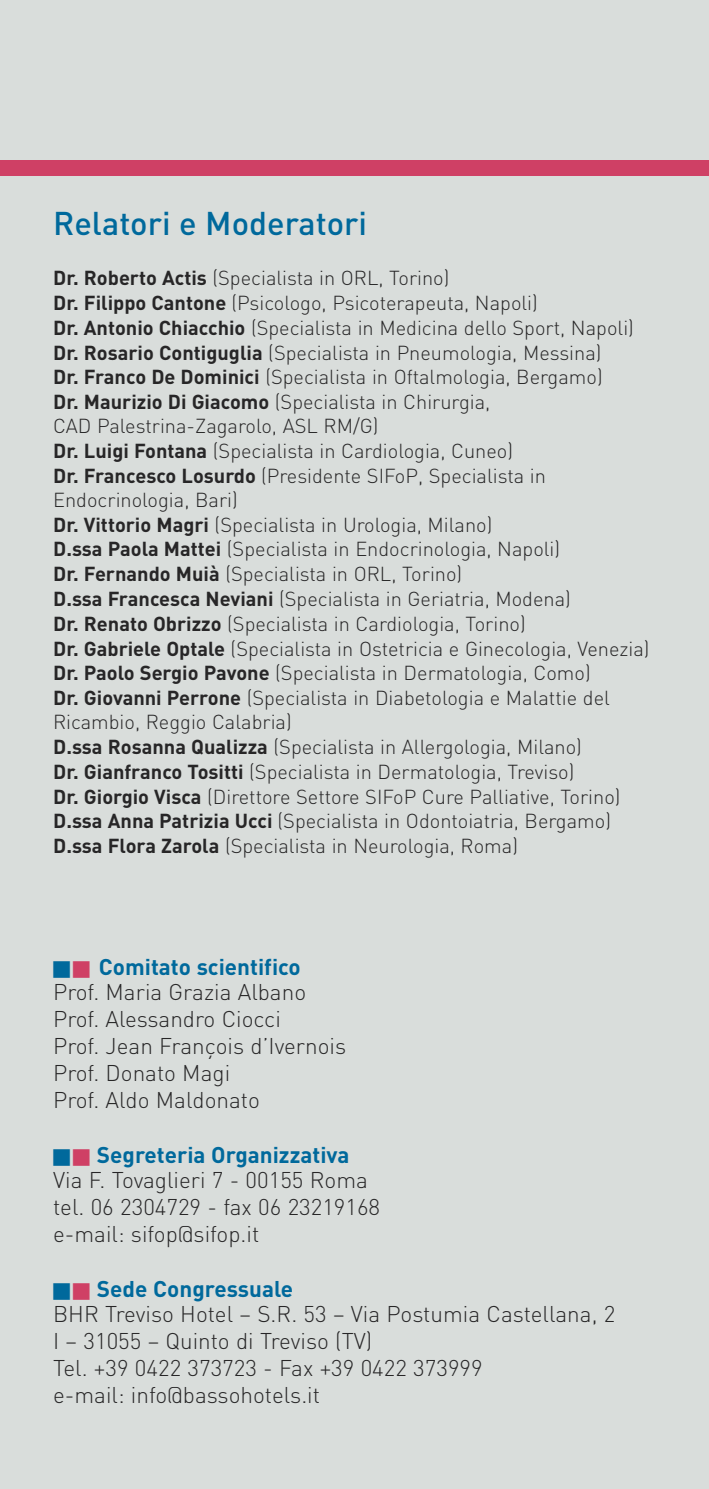
<style>
.page{position:relative;width:709px;height:1489px;background:#fff}
.page>*{position:absolute;margin:0;border:0;box-sizing:border-box;transform-origin:0 0}
.t1{font:500 32.5px "DIN";color:#00699c}
.t2{font:300 22.5px/26.5px "DIN";color:#272627}
.t3{font:300 20px/24.8px "DIN";color:#272627}
.s1{font-weight:700}
.s2{color:#00699c}
.s3{color:#cf4065}
.s4{font-weight:700;color:#00699c}
</style>
<div class="page">
<div style="left:0;top:0;width:709px;height:1488px;background:#d9dddb"></div>
<div style="left:0;top:160px;width:709px;height:15px;background:#cf4065"></div>
<h1 class="t1" style="left:53px;top:205px;width:315px">Relatori e Moderatori</h1>
<p class="t3" style="left:53px;top:266px;width:598px"><span class="s1">Dr. Roberto Actis</span> (Specialista in ORL, Torino)<br><span class="s1">Dr. Filippo Cantone</span> (Psicologo, Psicoterapeuta, Napoli)<br><span class="s1">Dr. Antonio Chiacchio</span> (Specialista in Medicina dello Sport, Napoli)<br><span class="s1">Dr. Rosario Contiguglia</span> (Specialista in Pneumologia, Messina)<br><span class="s1">Dr. Franco De Dominici</span> (Specialista in Oftalmologia, Bergamo)<br><span class="s1">Dr. Maurizio Di Giacomo</span> (Specialista in Chirurgia,<br>CAD Palestrina-Zagarolo, ASL RM/G)<br><span class="s1">Dr. Luigi Fontana</span> (Specialista in Cardiologia, Cuneo)<br><span class="s1">Dr. Francesco Losurdo</span> (Presidente SIFoP, Specialista in Endocrinologia, Bari)<br><span class="s1">Dr. Vittorio Magri</span> (Specialista in Urologia, Milano)<br><span class="s1">D.ssa Paola Mattei</span> (Specialista in Endocrinologia, Napoli)<br><span class="s1">Dr. Fernando Muià</span> (Specialista in ORL, Torino)<br><span class="s1">D.ssa Francesca Neviani</span> (Specialista in Geriatria, Modena)<br><span class="s1">Dr. Renato Obrizzo</span> (Specialista in Cardiologia, Torino)<br><span class="s1">Dr. Gabriele Optale</span> (Specialista in Ostetricia e Ginecologia, Venezia)<br><span class="s1">Dr. Paolo Sergio Pavone</span> (Specialista in Dermatologia, Como)<br><span class="s1">Dr. Giovanni Perrone</span> (Specialista in Diabetologia e Malattie del Ricambio, Reggio Calabria)<br><span class="s1">D.ssa Rosanna Qualizza</span> (Specialista in Allergologia, Milano)<br><span class="s1">Dr. Gianfranco Tositti</span> (Specialista in Dermatologia, Treviso)<br><span class="s1">Dr. Giorgio Visca</span> (Direttore Settore SIFoP Cure Palliative, Torino)<br><span class="s1">D.ssa Anna Patrizia Ucci</span> (Specialista in Odontoiatria, Bergamo)<br><span class="s1">D.ssa Flora Zarola</span> (Specialista in Neurologia, Roma)</p>
<p class="t2" style="left:53px;top:953px;width:294px"><span class="s2">■</span><span class="s3">■</span> <span class="s4">Comitato scientifico<br></span>Prof. Maria Grazia Albano<br>Prof. Alessandro Ciocci<br>Prof. Jean François d’Ivernois<br>Prof. Donato Magi<br>Prof. Aldo Maldonato</p>
<p class="t2" style="left:53px;top:1141px;width:328px"><span class="s2">■</span><span class="s3">■</span> <span class="s4">Segreteria Organizzativa<br></span>Via F. Tovaglieri 7 - 00155 Roma tel. 06 2304729 - fax 06 23219168 e-mail: sifop@sifop.it</p>
<p class="t2" style="left:53px;top:1275px;width:563px"><span class="s2">■</span><span class="s3">■</span> <span class="s4">Sede Congressuale<br></span>BHR Treviso Hotel – S.R. 53 – Via Postumia Castellana, 2<br>I – 31055 – Quinto di Treviso (TV)<br>Tel. +39 0422 373723 - Fax +39 0422 373999<br>e-mail: info@bassohotels.it</p>
</div>
